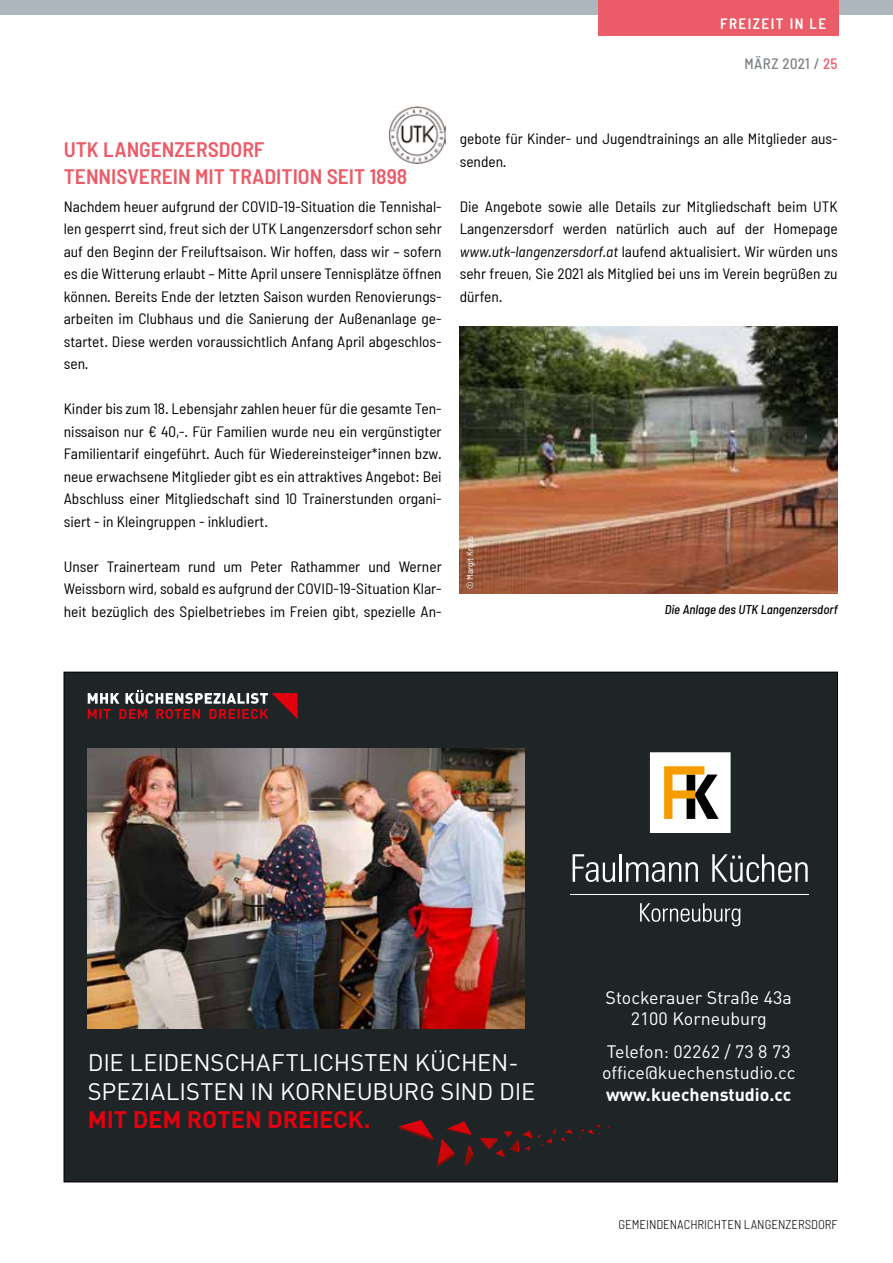
<style>
.page{position:relative;width:893px;height:1263px;background:#fff}
.page>*{position:absolute;margin:0;border:0;box-sizing:border-box;transform-origin:0 0}
.t1{font:23.55px/28.3px "DIN";letter-spacing:-.005em;color:#fff}
.t2{font:700 23.55px "DIN";letter-spacing:-.005em;color:#e3000f}
.t3{font:600 semi-condensed 21px/27px "Barlow";color:#eb5c68}
.t4{font:17.85px/21.5px "DIN";color:#fff;text-align:center}
.t5{font:700 17.85px "DIN";color:#fff}
.t6{font:semi-condensed 15px/22.5px "Barlow";color:#000;text-align:justify}
.t7{font:600 semi-condensed 15px "Barlow";letter-spacing:.1em;color:#fff}
.t8{font:500 semi-condensed 15px "Barlow";letter-spacing:.03em;color:#7d8386}
.t9{font:300 semi-condensed 12.75px "Barlow";color:#000}
.t10{font:italic 500 semi-condensed 12.75px "Barlow";color:#000}
.t11{font:semi-condensed 9px "Barlow";color:#fff}
.s1{color:#eb5c68}
.s2{font-style:italic}
</style>
<div class="page">
<img style="left:389px;top:107px;width:56px;height:56px">
<div style="left:64px;top:672px;width:773px;height:510px;background:#1f2527"></div>
<img style="left:88px;top:748px;width:436px;height:281px">
<div style="left:650px;top:753px;width:80px;height:79px;background:#fff"></div>
<div style="left:650px;top:752px;width:81px;height:81px;border:1px solid #fff"></div>
<svg style="left:664px;top:766px;width:55px;height:53px"></svg>
<hr style="left:571px;top:894px;width:238px;height:1px;background:#fff">
<svg style="left:573px;top:854px;width:42px;height:28px"></svg>
<hr style="left:619px;top:854px;width:3px;height:28px;background:#fff">
<svg style="left:626px;top:862px;width:72px;height:20px"></svg>
<svg style="left:712px;top:854px;width:96px;height:28px"></svg>
<svg style="left:640px;top:903px;width:100px;height:23px"></svg>
<svg style="left:399px;top:1120px;width:74px;height:46px"></svg>
<svg style="left:480px;top:1128px;width:92px;height:29px"></svg>
<svg style="left:578px;top:1125px;width:23px;height:13px"></svg>
<svg style="left:88px;top:690px;width:210px;height:29px"></svg>
<img style="left:460px;top:326px;width:378px;height:267px">
<div style="left:0;top:0;width:893px;height:15px;background:#adb6bc"></div>
<div style="left:598px;top:0;width:241px;height:35px;background:#eb5c68"></div>
<p class="t7" style="left:720px;top:14px;width:108px">FREIZEIT IN LE</p>
<p class="t8" style="left:744px;top:54px;width:95px">MÄRZ 2021 / <span class="s1">25</span></p>
<h2 class="t3" style="left:64px;top:135px;width:345px">UTK LANGENZERSDORF<br>TENNISVEREIN MIT TRADITION SEIT 1898</h2>
<p class="t6" style="left:64px;top:194px;width:379px">Nachdem heuer aufgrund der COVID-19-Situation die Tennishal&shy;len gesperrt sind, freut sich der UTK Langenzersdorf schon sehr auf den Beginn der Freiluftsaison. Wir hoffen, dass wir – sofern es die Witterung erlaubt – Mitte April unsere Tennisplätze öffnen können. Bereits Ende der letzten Saison wurden Renovierungs&shy;arbeiten im Clubhaus und die Sanierung der Außenanlage ge&shy;startet. Diese werden voraussichtlich Anfang April abgeschlos&shy;sen.</p>
<p class="t6" style="left:64px;top:397px;width:379px">Kinder bis zum 18. Lebensjahr zahlen heuer für die gesamte Ten&shy;nissaison nur € 40,-. Für Familien wurde neu ein vergünstigter Familientarif eingeführt. Auch für Wiedereinsteiger*innen bzw. neue erwachsene Mitglieder gibt es ein attraktives Angebot: Bei Abschluss einer Mitgliedschaft sind 10 Trainerstunden organi&shy;siert - in Kleingruppen - inkludiert.</p>
<p class="t6" style="left:64px;top:554px;width:379px">Unser Trainerteam rund um Peter Rathammer und Werner Weissborn wird, sobald es aufgrund der COVID-19-Situation Klar&shy;heit bezüglich des Spielbetriebes im Freien gibt, spezielle An-</p>
<p class="t6" style="left:460px;top:127px;width:379px">gebote für Kinder- und Jugendtrainings an alle Mitglieder aus&shy;senden.</p>
<p class="t6" style="left:460px;top:194px;width:379px">Die Angebote sowie alle Details zur Mitgliedschaft beim UTK Langenzersdorf werden natürlich auch auf der Homepage <span class="s2">www.utk-langenzersdorf.at</span> laufend aktualisiert. Wir würden uns sehr freuen, Sie 2021 als Mitglied bei uns im Verein begrüßen zu dürfen.</p>
<p class="t11" style="left:464px;top:589px;width:55px;rotate:-90deg">© Margit Kraus</p>
<p class="t10" style="left:665px;top:602px;width:174px">Die Anlage des UTK Langenzersdorf</p>
<h1 class="t1" style="left:88px;top:1048px;width:449px">DIE LEIDENSCHAFTLICHSTEN KÜCHEN-<br>SPEZIALISTEN IN KORNEUBURG SIND DIE</h1>
<h1 class="t2" style="left:88px;top:1104px;width:284px">MIT DEM ROTEN DREIECK.</h1>
<p class="t4" style="left:606px;top:986px;width:188px">Stockerauer Straße 43a<br>2100 Korneuburg</p>
<p class="t4" style="left:602px;top:1040px;width:195px;text-align:left">Telefon: 02262 / 73 8 73 office@kuechenstudio.cc</p>
<p class="t5" style="left:606px;top:1082px;width:187px">www.kuechenstudio.cc</p>
<p class="t9" style="left:618px;top:1216px;width:221px">GEMEINDENACHRICHTEN LANGENZERSDORF</p>
</div>
